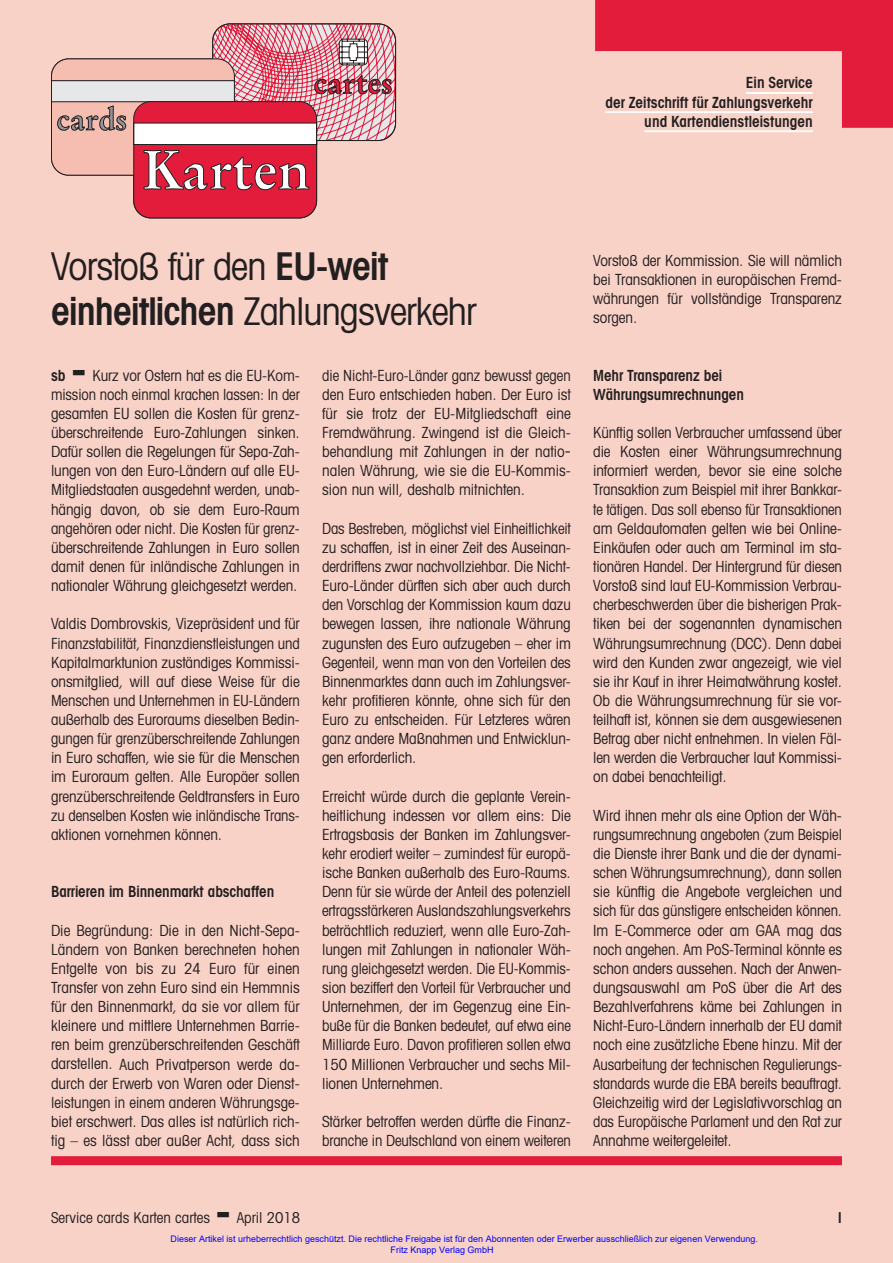
<style>
.page{position:relative;width:893px;height:1263px;background:#f9d2c7}
.page>*{position:absolute;margin:0;border:0;box-sizing:border-box;transform-origin:0 0}
.t1{font:700 54.75px "Stempel Garamond";color:#fff}
.t2{font:condensed 38.25px/45px "Avant Garde";letter-spacing:-.025em;color:#231f20}
.t3{font:700 30.45px "Stempel Garamond";color:#e41c3b}
.t4{font:700 30.45px "Stempel Garamond";color:#939598}
.t5{font:condensed 15.3px/19.2px "Avant Garde";letter-spacing:-.01em;color:#231f20;text-align:justify}
.t6{font:condensed 15.3px/19.2px "Avant Garde";letter-spacing:-.01em;color:#231f20;text-align:justify;scale:.96 1}
.t7{font:600 condensed 15.3px/19.2px "Avant Garde";letter-spacing:-.01em;color:#231f20;text-align:right}
.t8{font:condensed 15px "Avant Garde";color:#231f20}
.t9{font:600 condensed 15px "Avant Garde";color:#231f20}
.t10{font:9px/10.8px "Arial";color:#00f}
.s1{font-weight:600}
</style>
<div class="page">
<div style="left:51px;top:1156px;width:791px;height:9px;background:#e41c3b"></div>
<hr style="left:644px;top:130px;width:169px;height:2px;background:#fff">
<div style="left:134px;top:101px;width:183px;height:117px;background:#e41c3b;border-radius:17px"></div>
<svg style="left:51px;top:24px;width:345px;height:166px"></svg>
<svg style="left:595px;top:0;width:298px;height:128px"></svg>
<h3 class="t4" style="left:57px;top:100px;width:72px">cards</h3>
<h3 class="t3" style="left:314px;top:64px;width:81px">cartes</h3>
<h1 class="t1" style="left:141px;top:136px;width:171px">Karten</h1>
<p class="t7" style="left:605px;top:73px;width:209px">Ein Service<br>der Zeitschrift für Zahlungsverkehr und Kartendienstleistungen</p>
<h2 class="t2" style="left:51px;top:243px;width:427px">Vorstoß für den <span class="s1">EU-weit einheitlichen</span> Zahlungsverkehr</h2>
<p class="t5" style="left:51px;top:365px;width:250px;text-indent:41px">Kurz vor Ostern hat es die EU-Kom&shy;mission noch einmal krachen lassen: In der gesamten EU sollen die Kosten für grenz&shy;überschreitende Euro-Zahlungen sinken.<br>Dafür sollen die Regelungen für Sepa-Zah&shy;lungen von den Euro-Ländern auf alle EU-Mitgliedstaaten ausgedehnt werden, unab&shy;hängig davon, ob sie dem Euro-Raum angehören oder nicht. Die Kosten für grenz&shy;überschreitende Zahlungen in Euro sollen damit denen für inländische Zahlungen in nationaler Währung gleichgesetzt werden.</p>
<p class="t5" style="left:51px;top:614px;width:250px">Valdis Dombrovskis, Vizepräsident und für Finanzstabilität, Finanzdienstleistungen und Kapitalmarktunion zuständiges Kommissi&shy;onsmitglied, will auf diese Weise für die Menschen und Unternehmen in EU-Ländern außerhalb des Euroraums dieselben Bedin&shy;gungen für grenzüberschreitende Zahlungen in Euro schaffen, wie sie für die Menschen im Euroraum gelten. Alle Europäer sollen grenzüberschreitende Geldtransfers in Euro zu denselben Kosten wie inländische Trans&shy;aktionen vornehmen können.</p>
<p class="t7" style="left:51px;top:365px;width:16px">sb</p>
<p class="t7" style="left:51px;top:882px;width:225px">Barrieren im Binnenmarkt abschaffen</p>
<p class="t5" style="left:51px;top:920px;width:250px">Die Begründung: Die in den Nicht-Sepa-Ländern von Banken berechneten hohen Entgelte von bis zu 24 Euro für einen Transfer von zehn Euro sind ein Hemmnis für den Binnenmarkt, da sie vor allem für kleinere und mittlere Unternehmen Barrie&shy;ren beim grenzüberschreitenden Geschäft darstellen. Auch Privatperson werde da&shy;durch der Erwerb von Waren oder Dienst&shy;leistungen in einem anderen Währungsge&shy;biet erschwert. Das alles ist natürlich rich&shy;tig – es lässt aber außer Acht, dass sich</p>
<p class="t6" style="left:322px;top:365px;width:261px">die Nicht-Euro-Länder ganz bewusst gegen den Euro entschieden haben. Der Euro ist für sie trotz der EU-Mitgliedschaft eine Fremdwährung. Zwingend ist die Gleich&shy;behandlung mit Zahlungen in der natio&shy;nalen Währung, wie sie die EU-Kommis&shy;sion nun will, deshalb mitnichten.</p>
<p class="t6" style="left:322px;top:518px;width:261px">Das Bestreben, möglichst viel Einheitlichkeit zu schaffen, ist in einer Zeit des Auseinan&shy;derdriftens zwar nachvollziehbar. Die Nicht-Euro-Länder dürften sich aber auch durch den Vorschlag der Kommission kaum dazu bewegen lassen, ihre nationale Währung zugunsten des Euro aufzugeben – eher im Gegenteil, wenn man von den Vorteilen des Binnenmarktes dann auch im Zahlungsver&shy;kehr profitieren könnte, ohne sich für den Euro zu entscheiden. Für Letzteres wären ganz andere Maßnahmen und Entwicklun&shy;gen erforderlich.</p>
<p class="t5" style="left:322px;top:786px;width:250px">Erreicht würde durch die geplante Verein&shy;heitlichung indessen vor allem eins: Die Ertragsbasis der Banken im Zahlungsver&shy;kehr erodiert weiter – zumindest für europä&shy;ische Banken außerhalb des Euro-Raums.<br>Denn für sie würde der Anteil des potenziell ertragsstärkeren Auslandszahlungsverkehrs beträchtlich reduziert, wenn alle Euro-Zah&shy;lungen mit Zahlungen in nationaler Wäh&shy;rung gleichgesetzt werden. Die EU-Kommis&shy;sion beziffert den Vorteil für Verbraucher und Unternehmen, der im Gegenzug eine Ein&shy;buße für die Banken bedeutet, auf etwa eine Milliarde Euro. Davon profitieren sollen etwa 150 Millionen Verbraucher und sechs Mil&shy;lionen Unternehmen.</p>
<p class="t5" style="left:322px;top:1111px;width:250px">Stärker betroffen werden dürfte die Finanz&shy;branche in Deutschland von einem weiteren</p>
<p class="t5" style="left:593px;top:250px;width:250px">Vorstoß der Kommission. Sie will nämlich bei Transaktionen in europäischen Fremd&shy;währungen für vollständige Transparenz sorgen.</p>
<p class="t7" style="left:593px;top:365px;width:152px;text-align:left">Mehr Transparenz bei<br>Währungsumrechnungen</p>
<p class="t5" style="left:593px;top:423px;width:250px">Künftig sollen Verbraucher umfassend über die Kosten einer Währungsumrechnung informiert werden, bevor sie eine solche Transaktion zum Beispiel mit ihrer Bankkar&shy;te tätigen. Das soll ebenso für Transaktionen am Geldautomaten gelten wie bei Online-Einkäufen oder auch am Terminal im sta&shy;tionären Handel. Der Hintergrund für diesen Vorstoß sind laut EU-Kommission Verbrau&shy;cherbeschwerden über die bisherigen Prak&shy;tiken bei der sogenannten dynamischen Währungsumrechnung (DCC). Denn dabei wird den Kunden zwar angezeigt, wie viel sie ihr Kauf in ihrer Heimatwährung kostet.<br>Ob die Währungsumrechnung für sie vor&shy;teilhaft ist, können sie dem ausgewiesenen Betrag aber nicht entnehmen. In vielen Fäl&shy;len werden die Verbraucher laut Kommissi&shy;on dabei benachteiligt.</p>
<p class="t5" style="left:593px;top:805px;width:250px">Wird ihnen mehr als eine Option der Wäh&shy;rungsumrechnung angeboten (zum Beispiel die Dienste ihrer Bank und die der dynami&shy;schen Währungsumrechnung), dann sollen sie künftig die Angebote vergleichen und sich für das günstigere entscheiden können.<br>Im E-Commerce oder am GAA mag das noch angehen. Am PoS-Terminal könnte es schon anders aussehen. Nach der Anwen&shy;dungsauswahl am PoS über die Art des Bezahlverfahrens käme bei Zahlungen in Nicht-Euro-Ländern innerhalb der EU damit noch eine zusätzliche Ebene hinzu. Mit der Ausarbeitung der technischen Regulierungs&shy;standards wurde die EBA bereits beauftragt.<br>Gleichzeitig wird der Legislativvorschlag an das Europäische Parlament und den Rat zur Annahme weitergeleitet.</p>
<p class="t8" style="left:51px;top:1208px;width:161px">Service cards Karten cartes</p>
<p class="t8" style="left:237px;top:1208px;width:65px">April 2018</p>
<p class="t9" style="left:838px;top:1208px;width:6px">I</p>
<p class="t10" style="left:391px;top:1233px;width:369px;text-indent:-220px">Dieser Artikel ist urheberrechtlich geschützt. Die rechtliche Freigabe ist für den Abonnenten oder Erwerber ausschließlich zur eigenen Verwendung.<br>Fritz Knapp Verlag GmbH</p>
</div>
